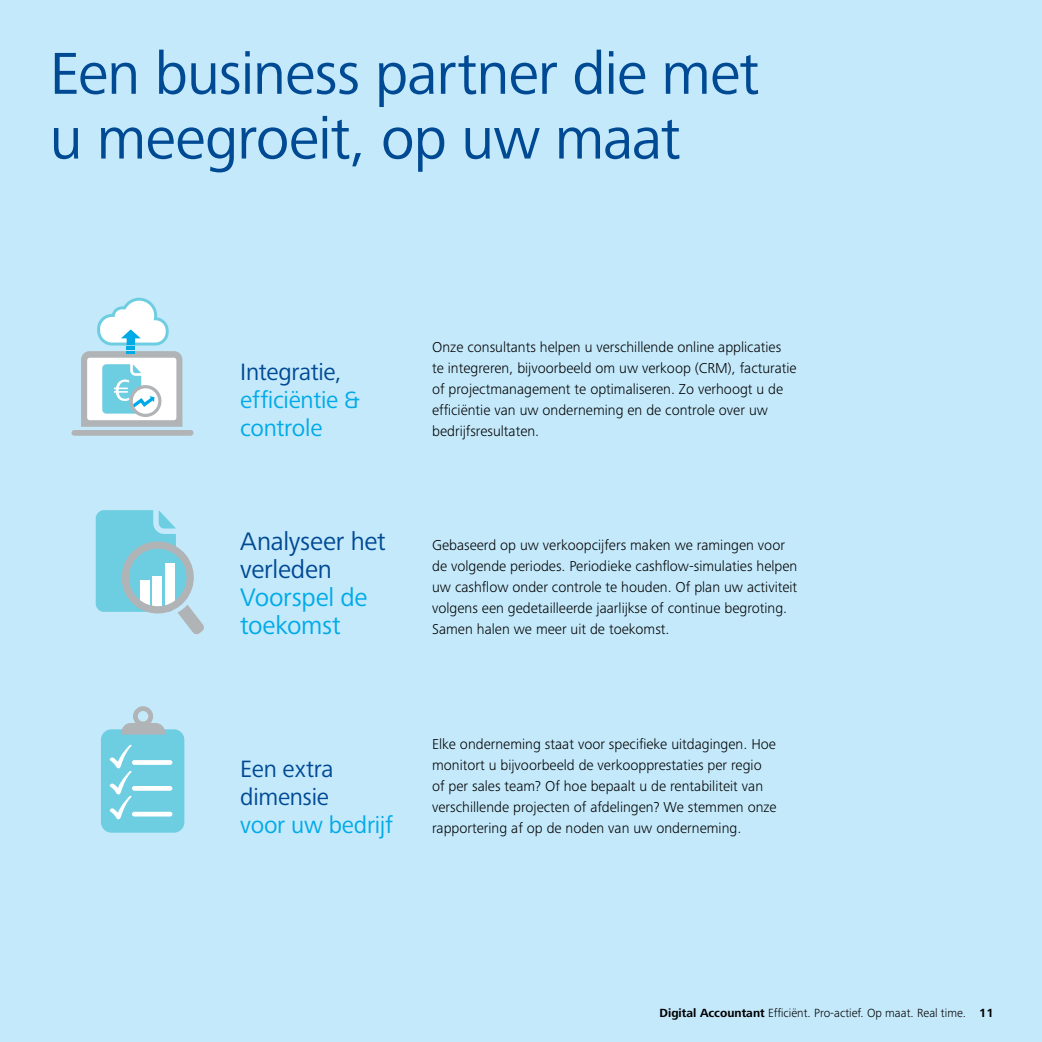
<style>
.page{position:relative;width:1042px;height:1042px;background:#c4e9fb}
.page>*{position:absolute;margin:0;border:0;box-sizing:border-box;transform-origin:0 0}
.t1{font:61.25px/64.8px "Frutiger Next Pro";letter-spacing:-.015em;color:#004a94}
.t2{font:26.25px/28px "Frutiger Next Pro";letter-spacing:-.01em;color:#004a94}
.t3{font:26.25px/28px "Frutiger Next Pro";letter-spacing:-.01em;color:#00aae7}
.t4{font:24.5px/28px "Frutiger Next Pro";letter-spacing:-.01em;color:#00aae7}
.t5{font:24.5px/28px "Frutiger Next Pro";letter-spacing:-.01em;color:#004a94}
.t6{font:300 14.88px/21px "Frutiger Next Pro";color:#000}
.t7{font:300 12.25px "Frutiger Next Pro";color:#000}
.s1{font-weight:700}
</style>
<div class="page">
<svg style="left:96px;top:510px;width:108px;height:125px"></svg>
<div style="left:72px;top:430px;width:121px;height:6px;background:#b1b4b6;border-radius:3px"></div>
<svg style="left:81px;top:298px;width:101px;height:129px"></svg>
<div style="left:101px;top:729px;width:83px;height:103px;background:#6dcde1;border-radius:11px"></div>
<div style="left:132px;top:760px;width:40px;height:5px;background:#fff;border-radius:2px"></div>
<div style="left:132px;top:786px;width:40px;height:5px;background:#fff;border-radius:2px"></div>
<hr style="left:132px;top:812px;width:40px;height:4px;background:#fff;border-radius:2px">
<svg style="left:110px;top:744px;width:22px;height:75px"></svg>
<svg style="left:121px;top:706px;width:44px;height:28px"></svg>
<h1 class="t1" style="left:50px;top:41px;width:711px">Een business partner die met u meegroeit, op uw maat</h1>
<h3 class="t5" style="left:240px;top:357px;width:103px">Integratie,</h3>
<h3 class="t4" style="left:240px;top:385px;width:121px">efficiëntie &amp; controle</h3>
<h2 class="t2" style="left:240px;top:527px;width:147px">Analyseer het verleden</h2>
<h2 class="t3" style="left:240px;top:583px;width:128px">Voorspel de toekomst</h2>
<p class="t6" style="left:432px;top:336px;width:366px">Onze consultants helpen u verschillende online applicaties te integreren, bijvoorbeeld om uw verkoop (CRM), facturatie of projectmanagement te optimaliseren. Zo verhoogt u de efficiëntie van uw onderneming en de controle over uw bedrijfsresultaten.</p>
<p class="t6" style="left:432px;top:535px;width:367px">Gebaseerd op uw verkoopcijfers maken we ramingen voor de volgende periodes. Periodieke cashflow-simulaties helpen uw cashflow onder controle te houden. Of plan uw activiteit volgens een gedetailleerde jaarlijkse of continue begroting.<br>Samen halen we meer uit de toekomst.</p>
<h3 class="t5" style="left:240px;top:754px;width:95px">Een extra dimensie</h3>
<h3 class="t4" style="left:240px;top:810px;width:154px">voor uw bedrijf</h3>
<p class="t6" style="left:432px;top:733px;width:346px">Elke onderneming staat voor specifieke uitdagingen. Hoe monitort u bijvoorbeeld de verkoopprestaties per regio of per sales team? Of hoe bepaalt u de rentabiliteit van verschillende projecten of afdelingen? We stemmen onze rapportering af op de noden van uw onderneming.</p>
<p class="t7" style="left:659px;top:1006px;width:335px"><span class="s1">Digital Accountant</span> Efficiënt. Pro-actief. Op maat. Real time. <span class="s1">11</span></p>
</div>
